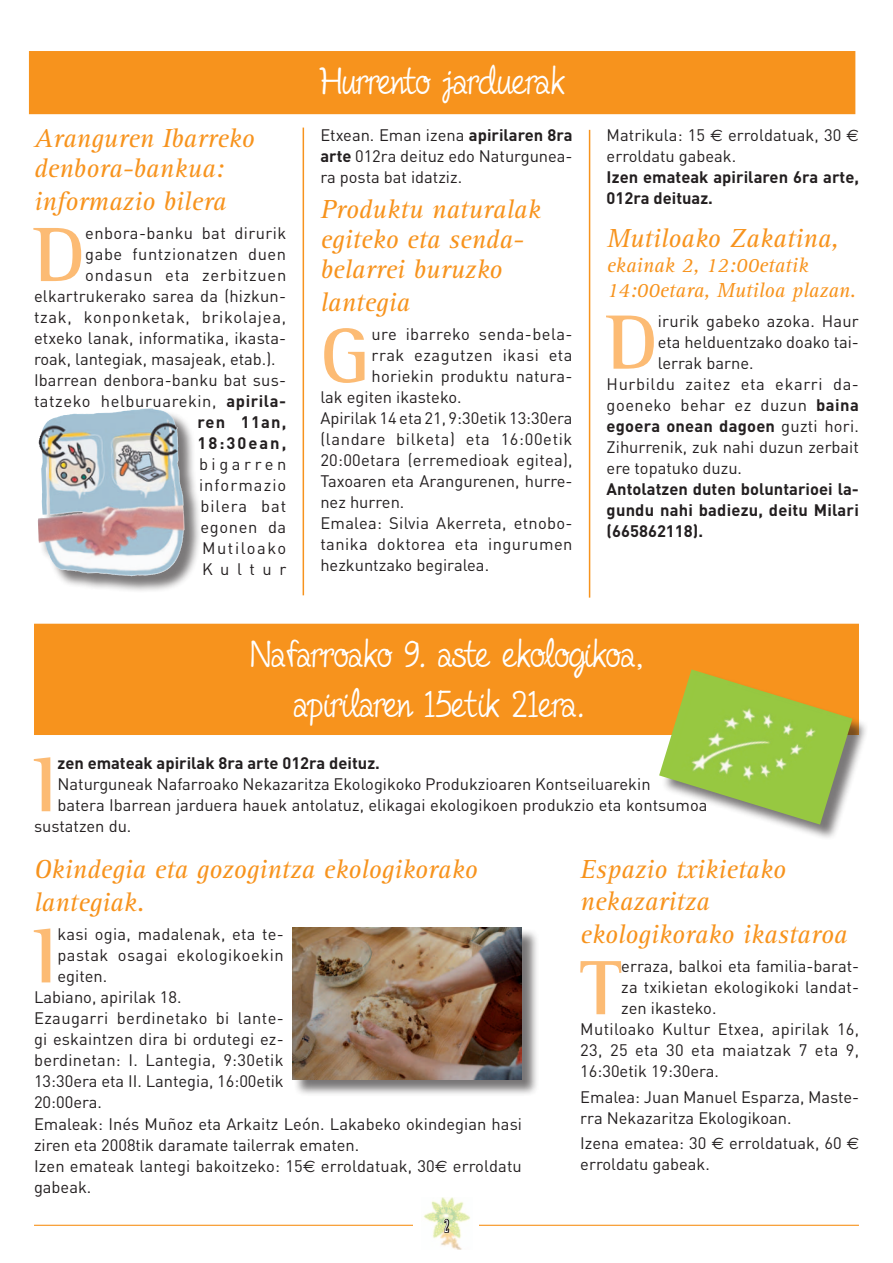
<style>
.page{position:relative;width:893px;height:1263px;background:#fff}
.page>*{position:absolute;margin:0;border:0;box-sizing:border-box;transform-origin:0 0}
.t1{font:700 78.9px "Rotis Semi Serif";color:#fcbb74}
.t2{font:42px/50.4px "Fineliner Script";color:#fff;text-align:center}
.t3{font:italic 27px/30px "Rotis Serif";color:#f7931d}
.t4{font:italic 21px/25.2px "Rotis Serif";color:#f7931d}
.t5{font:16.5px/21px "DIN";letter-spacing:.005em;color:#231f20}
.t6{font:700 16.5px/21px "DIN";letter-spacing:.005em;color:#231f20}
.t7{font:16.5px "DIN";letter-spacing:.035em;color:#231f20}
.t8{font:16.5px "DIN";letter-spacing:.03em;color:#231f20}
.t9{font:16.5px "DIN";letter-spacing:.025em;color:#231f20}
.t10{font:16.5px "DIN";letter-spacing:.045em;color:#231f20}
.t11{font:16.5px "DIN";letter-spacing:.04em;color:#231f20}
.t12{font:16.5px "DIN";letter-spacing:.05em;color:#231f20}
.t13{font:16.5px "Birch";color:#fff}
.s1{font-weight:700}
.s2{font-family:"Euro Sans"}
.s3{font-weight:400}
</style>
<div class="page">
<hr style="left:34px;top:1225px;width:825px;height:1px;background:#f7931d">
<div style="left:414px;top:1197px;width:65px;height:52px;background:#fff"></div>
<img style="left:423px;top:1197px;width:47px;height:52px">
<svg style="left:444px;top:1219px;width:5px;height:15px"></svg>
<div style="left:29px;top:51px;width:826px;height:63px;background:#f7931d"></div>
<div style="left:34px;top:624px;width:825px;height:111px;background:#f7931d"></div>
<div style="left:39px;top:409px;width:162px;height:184px;background:#231f20;opacity:.6"></div>
<img style="left:40px;top:409px;width:108px;height:29px">
<div style="left:293px;top:928px;width:246px;height:168px;background:#231f20;opacity:.61"></div>
<img style="left:292px;top:927px;width:230px;height:152px">
<hr style="left:303px;top:128px;width:1px;height:467px;background:#f7931d">
<hr style="left:589px;top:130px;width:1px;height:468px;background:#f7931d">
<div style="left:660px;top:670px;width:208px;height:170px;background:#231f20;opacity:.6"></div>
<img style="left:659px;top:669px;width:193px;height:156px">
<h3 class="t3" style="left:34px;top:124px;width:222px">Aranguren Ibarreko denbora-bankua:</h3>
<h3 class="t3" style="left:34px;top:187px;width:194px">informazio bilera</h3>
<h1 class="t1" style="left:34px;top:207px;width:53px">D</h1>
<p class="t9" style="left:85px;top:223px;width:203px">enbora-banku bat dirurik</p>
<p class="t7" style="left:85px;top:244px;width:203px">gabe funtzionatzen duen</p>
<p class="t12" style="left:85px;top:265px;width:203px">ondasun eta zerbitzuen</p>
<p class="t5" style="left:34px;top:285px;width:251px">elkartrukerako sarea da (hizkun-</p>
<p class="t10" style="left:34px;top:307px;width:254px">tzak, konponketak, brikolajea,</p>
<p class="t5" style="left:34px;top:327px;width:254px">etxeko lanak, informatika, ikasta-</p>
<p class="t5" style="left:34px;top:348px;width:243px">roak, lantegiak, masajeak, etab.).</p>
<p class="t5" style="left:34px;top:369px;width:254px">Ibarrean denbora-banku bat sus-</p>
<p class="t7" style="left:34px;top:391px;width:254px">tatzeko helburuarekin, <span class="s1">apirila-</span></p>
<p class="t6" style="left:198px;top:411px;width:90px">ren 11an,</p>
<p class="t6" style="left:198px;top:432px;width:90px">18:30ean,</p>
<p class="t5" style="left:199px;top:453px;width:89px;text-align:justify">bigarren informazio bilera bat egonen da Mutiloako Kultur</p>
<h2 class="t2" style="left:320px;top:57px;width:246px">Hurrento jarduerak</h2>
<p class="t5" style="left:320px;top:125px;width:254px;text-align:justify">Etxean. Eman izena <span class="s1">apirilaren 8ra arte</span> 012ra deituz edo Naturgunea&shy;ra posta bat idatziz.</p>
<h3 class="t3" style="left:320px;top:195px;width:222px">Produktu naturalak egiteko eta senda&shy;belarrei buruzko</h3>
<h3 class="t3" style="left:320px;top:287px;width:91px">lantegia</h3>
<h1 class="t1" style="left:320px;top:308px;width:53px">G</h1>
<p class="t9" style="left:372px;top:324px;width:203px">ure ibarreko senda-bela-</p>
<p class="t7" style="left:372px;top:345px;width:202px">rrak ezagutzen ikasi eta</p>
<p class="t5" style="left:372px;top:365px;width:203px">horiekin produktu natura-</p>
<p class="t5" style="left:320px;top:386px;width:143px">lak egiten ikasteko.</p>
<p class="t5" style="left:320px;top:407px;width:254px">Apirilak 14 eta 21, 9:30etik 13:30era</p>
<p class="t11" style="left:320px;top:429px;width:254px">(landare bilketa) eta 16:00etik</p>
<p class="t5" style="left:320px;top:449px;width:254px">20:00etara (erremedioak egitea),</p>
<p class="t5" style="left:320px;top:470px;width:254px">Taxoaren eta Arangurenen, hurre-</p>
<p class="t5" style="left:320px;top:491px;width:86px">nez hurren.</p>
<p class="t5" style="left:320px;top:512px;width:254px">Emalea: Silvia Akerreta, etnobo-</p>
<p class="t8" style="left:320px;top:534px;width:254px">tanika doktorea eta ingurumen</p>
<p class="t5" style="left:320px;top:554px;width:170px">hezkuntzako begiralea.</p>
<p class="t5" style="left:607px;top:124px;width:254px">Matrikula: 15 <span class="s2">€</span> erroldatuak, 30 <span class="s2">€ </span>erroldatu gabeak.</p>
<p class="t6" style="left:607px;top:166px;width:254px">Izen emateak apirilaren 6ra arte,<br>012ra deituaz.</p>
<h3 class="t3" style="left:607px;top:224px;width:233px">Mutiloako Zakatina,</h3>
<p class="t4" style="left:607px;top:253px;width:251px">ekainak 2, 12:00etatik<br>14:00etara, Mutiloa plazan.</p>
<h1 class="t1" style="left:607px;top:295px;width:53px">D</h1>
<p class="t5" style="left:658px;top:310px;width:202px">irurik gabeko azoka. Haur</p>
<p class="t5" style="left:658px;top:331px;width:203px">eta helduentzako doako tai-</p>
<p class="t5" style="left:658px;top:352px;width:97px">lerrak barne.</p>
<p class="t7" style="left:607px;top:373px;width:254px">Hurbildu zaitez eta ekarri da-</p>
<p class="t8" style="left:607px;top:394px;width:254px">goeneko behar ez duzun <span class="s1">baina</span></p>
<p class="t6" style="left:607px;top:414px;width:254px">egoera onean dagoen <span class="s3">guzti hori.</span></p>
<p class="t5" style="left:607px;top:436px;width:254px">Zihurrenik, zuk nahi duzun zerbait</p>
<p class="t5" style="left:607px;top:457px;width:137px">ere topatuko duzu.</p>
<p class="t6" style="left:607px;top:478px;width:254px;text-align:justify">Antolatzen duten boluntarioei la&shy;gundu nahi badiezu, deitu Milari (665862118).</p>
<h2 class="t2" style="left:251px;top:629px;width:393px">Nafarroako 9. aste ekologikoa, apirilaren 15etik 21era.</h2>
<h1 class="t1" style="left:34px;top:737px;width:25px">I</h1>
<p class="t6" style="left:57px;top:752px;width:324px">zen emateak apirilak 8ra arte 012ra deituz.</p>
<p class="t5" style="left:57px;top:773px;width:595px">Naturguneak Nafarroako Nekazaritza Ekologikoko Produkzioaren Kontseiluarekin</p>
<p class="t5" style="left:57px;top:794px;width:652px">batera Ibarrean jarduera hauek antolatuz, elikagai ekologikoen produkzio eta kontsumoa</p>
<p class="t5" style="left:34px;top:815px;width:99px">sustatzen du.</p>
<h3 class="t3" style="left:34px;top:853px;width:445px;line-height:33px">Okindegia eta gozogintza ekologikorako lantegiak.</h3>
<h1 class="t1" style="left:34px;top:909px;width:25px">I</h1>
<p class="t5" style="left:57px;top:924px;width:228px">kasi ogia, madalenak, eta te-</p>
<p class="t8" style="left:57px;top:945px;width:228px">pastak osagai ekologikoekin</p>
<p class="t5" style="left:57px;top:966px;width:51px">egiten.</p>
<p class="t5" style="left:34px;top:987px;width:149px">Labiano, apirilak 18.</p>
<p class="t9" style="left:34px;top:1008px;width:251px">Ezaugarri berdinetako bi lante-</p>
<p class="t5" style="left:34px;top:1029px;width:251px">gi eskaintzen dira bi ordutegi ez-</p>
<p class="t5" style="left:34px;top:1050px;width:251px">berdinetan: I. Lantegia, 9:30etik</p>
<p class="t5" style="left:34px;top:1071px;width:251px">13:30era eta II. Lantegia, 16:00etik</p>
<p class="t5" style="left:34px;top:1092px;width:70px">20:00era.</p>
<p class="t5" style="left:34px;top:1113px;width:490px">Emaleak: Inés Muñoz eta Arkaitz León. Lakabeko okindegian hasi</p>
<p class="t5" style="left:34px;top:1134px;width:327px">ziren eta 2008tik daramate tailerrak ematen.</p>
<p class="t5" style="left:34px;top:1155px;width:489px">Izen emateak lantegi bakoitzeko: 15<span class="s2">€</span> erroldatuak, 30<span class="s2">€</span> erroldatu</p>
<p class="t5" style="left:34px;top:1176px;width:59px">gabeak.</p>
<p class="t13" style="left:444px;top:1217px;width:6px">2</p>
<h3 class="t3" style="left:580px;top:854px;width:268px;line-height:32.4px">Espazio txikietako nekazaritza ekologikorako ikastaroa</h3>
<h1 class="t1" style="left:580px;top:940px;width:42px">T</h1>
<p class="t5" style="left:621px;top:955px;width:240px">erraza, balkoi eta familia-barat-</p>
<p class="t5" style="left:621px;top:976px;width:240px">za txikietan ekologikoki landat-</p>
<p class="t5" style="left:621px;top:997px;width:97px">zen ikasteko.</p>
<p class="t5" style="left:580px;top:1018px;width:280px">Mutiloako Kultur Etxea, apirilak 16,</p>
<p class="t5" style="left:580px;top:1039px;width:280px">23, 25 eta 30 eta maiatzak 7 eta 9,</p>
<p class="t5" style="left:580px;top:1060px;width:140px">16:30etik 19:30era.</p>
<p class="t5" style="left:580px;top:1086px;width:281px">Emalea: Juan Manuel Esparza, Maste&shy;rra Nekazaritza Ekologikoan.</p>
<p class="t5" style="left:580px;top:1132px;width:281px">Izena ematea: 30 <span class="s2">€</span> erroldatuak, 60 <span class="s2">€ </span>erroldatu gabeak.</p>
</div>
